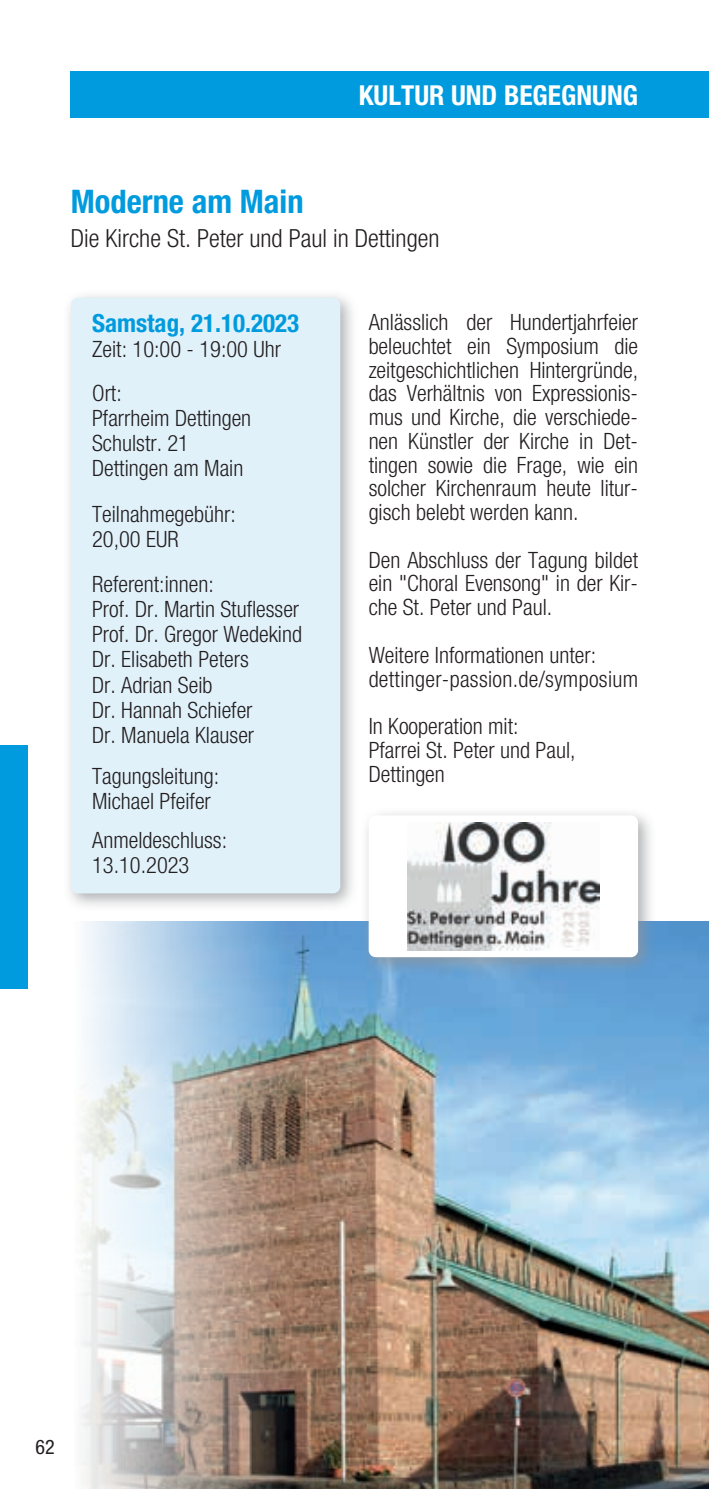
<style>
.page{position:relative;width:709px;height:1489px;background:#fff}
.page>*{position:absolute;margin:0;border:0;box-sizing:border-box;transform-origin:0 0}
.t1{font:32.5px "Helvetica Neue LT 77 Bd Cn";color:#009bde}
.t2{font:27.5px "Helvetica Neue LT 77 Bd Cn";color:#fff}
.t3{font:25px "Helvetica Neue LT 47 Lt Cn";color:#231f20}
.t4{font:25px "Helvetica Neue LT 77 Bd Cn";color:#009bde}
.t5{font:22.5px/23.8px "Helvetica Neue LT 47 Lt Cn";color:#231f20}
.t6{font:20px "Helvetica Neue LT 57 Cn";color:#231f20}
</style>
<div class="page">
<div style="left:71px;top:71px;width:638px;height:47px;background:#009bde"></div>
<div style="left:0;top:745px;width:28px;height:244px;background:#009bde"></div>
<img style="left:81px;top:921px;width:628px;height:567px">
<div style="left:360px;top:806px;width:297px;height:169px;background:#939598;opacity:.75"></div>
<div style="left:369px;top:815px;width:269px;height:142px;background:#fff;border-radius:7px"></div>
<img style="left:407px;top:822px;width:192px;height:128px">
<div style="left:62px;top:289px;width:296px;height:623px;background:#939598;opacity:.75"></div>
<div style="left:71px;top:298px;width:269px;height:595px;background:#e1f1fa;border-radius:7px"></div>
<h1 class="t1" style="left:71px;top:182px;width:234px">Moderne am Main</h1>
<p class="t2" style="left:359px;top:79px;width:281px">KULTUR UND BEGEGNUNG</p>
<p class="t3" style="left:71px;top:224px;width:370px">Die Kirche St. Peter und Paul in Dettingen</p>
<p class="t4" style="left:92px;top:308px;width:208px">Samstag, 21.10.2023</p>
<p class="t5" style="left:92px;top:337px;width:190px">Zeit: 10:00 - 19:00 Uhr</p>
<p class="t5" style="left:92px;top:380px;width:161px;line-height:25px">Ort:<br>Pfarrheim Dettingen<br>Schulstr. 21<br>Dettingen am Main</p>
<p class="t5" style="left:92px;top:501px;width:145px;line-height:25px">Teilnahmegebühr:<br>20,00 EUR</p>
<p class="t5" style="left:92px;top:572px;width:211px;line-height:25px">Referent:innen:<br>Prof. Dr. Martin Stuflesser<br>Prof. Dr. Gregor Wedekind<br>Dr. Elisabeth Peters<br>Dr. Adrian Seib<br>Dr. Hannah Schiefer<br>Dr. Manuela Klauser</p>
<p class="t5" style="left:92px;top:763px;width:128px;line-height:25px">Tagungsleitung:<br>Michael Pfeifer</p>
<p class="t5" style="left:92px;top:827px;width:136px;line-height:25px">Anmeldeschluss:<br>13.10.2023</p>
<p class="t5" style="left:368px;top:310px;width:271px;text-align:justify">Anlässlich der Hundertjahrfeier beleuchtet ein Symposium die zeitgeschichtlichen Hintergründe, das Verhältnis von Expressionis&shy;mus und Kirche, die verschiede&shy;nen Künstler der Kirche in Det&shy;tingen sowie die Frage, wie ein solcher Kirchenraum heute litur&shy;gisch belebt werden kann.</p>
<p class="t5" style="left:368px;top:547px;width:271px;text-align:justify">Den Abschluss der Tagung bildet ein "Choral Evensong" in der Kir&shy;che St. Peter und Paul.</p>
<p class="t5" style="left:368px;top:642px;width:271px">Weitere Informationen unter: dettinger-passion.de/symposium</p>
<p class="t5" style="left:368px;top:714px;width:208px">In Kooperation mit:<br>Pfarrei St. Peter und Paul,<br>Dettingen</p>
<p class="t6" style="left:35px;top:1434px;width:21px">62</p>
</div>
